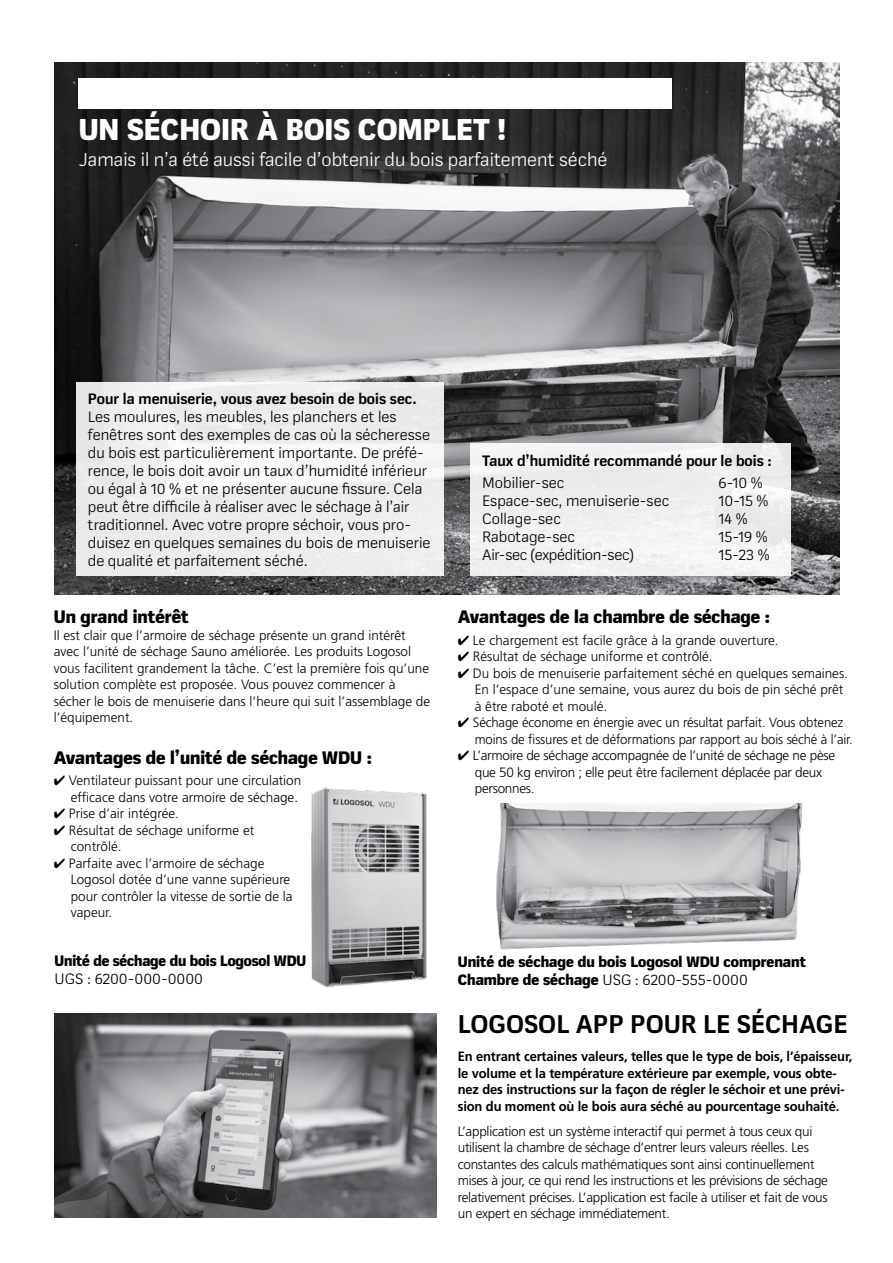
<style>
.page{position:relative;width:893px;height:1263px;background:#fff}
.page>*{position:absolute;margin:0;border:0;box-sizing:border-box;transform-origin:0 0}
.t1{font:900 30px "Mynor";color:#fff}
.t2{font:700 25.5px "Mynor";color:#000}
.t3{font:18.45px "Mynor";color:#fff}
.t4{font:900 18px "Mynor";color:#000}
.t5{font:15px/18px "Mynor";color:#000}
.t6{font:900 15px/18px "Mynor";color:#000}
.t7{font:700 15px "Mynor";color:#000}
.t8{font:300 13.5px/16.5px "Frutiger LT Std";color:#000}
.t9{font:300 13.5px/16.5px "Frutiger LT Std";letter-spacing:-.02em;color:#000}
.t10{font:700 13.5px/16.5px "Frutiger LT Std";letter-spacing:-.01em;color:#000;scale:.96 1}
.s1{font-weight:400}
</style>
<div class="page">
<img style="left:55px;top:63px;width:785px;height:531px">
<div style="left:79px;top:78px;width:593px;height:30px;background:#fff"></div>
<div style="left:76px;top:383px;width:367px;height:193px;background:linear-gradient(to right,#ededed,#f0f0f0)"></div>
<img style="left:311px;top:787px;width:116px;height:201px">
<img style="left:496px;top:803px;width:307px;height:147px">
<img style="left:55px;top:1014px;width:381px;height:204px">
<div style="left:470px;top:444px;width:321px;height:132px;background:#f0f0f0"></div>
<h1 class="t1" style="left:79px;top:109px;width:429px">UN SÉCHOIR À BOIS COMPLET !</h1>
<h3 class="t3" style="left:79px;top:148px;width:530px">Jamais il n’a été aussi facile d’obtenir du bois parfaitement séché</h3>
<p class="t7" style="left:88px;top:389px;width:330px">Pour la menuiserie, vous avez besoin de bois sec.</p>
<p class="t5" style="left:88px;top:407px;width:344px">Les moulures, les meubles, les planchers et les fenêtres sont des exemples de cas où la sécheresse du bois est particulièrement importante. De préfé&shy;rence, le bois doit avoir un taux d’humidité inférieur ou égal à 10 % et ne présenter aucune fissure. Cela peut être difficile à réaliser avec le séchage à l’air traditionnel. Avec votre propre séchoir, vous pro&shy;duisez en quelques semaines du bois de menuiserie de qualité et parfaitement séché.</p>
<h3 class="t4" style="left:54px;top:605px;width:137px">Un grand intérêt</h3>
<p class="t8" style="left:54px;top:627px;width:378px">Il est clair que l’armoire de séchage présente un grand intérêt avec l’unité de séchage Sauno améliorée. Les produits Logosol vous facilitent grandement la tâche. C’est la première fois qu’une solution complète est proposée. Vous pouvez commencer à sécher le bois de menuiserie dans l’heure qui suit l’assemblage de l’équipement.</p>
<h3 class="t4" style="left:54px;top:745px;width:320px">Avantages de l’unité de séchage WDU :</h3>
<p class="t8" style="left:54px;top:772px;width:249px;text-align:right">✔ Ventilateur puissant pour une circulation efficace dans votre armoire de séchage.</p>
<p class="t8" style="left:54px;top:805px;width:127px">✔ Prise d’air intégrée.</p>
<p class="t8" style="left:71px;top:822px;width:185px;text-indent:-17px">✔ Résultat de séchage uniforme et contrôlé.</p>
<p class="t8" style="left:71px;top:855px;width:223px;text-indent:-17px">✔ Parfaite avec l’armoire de séchage<br>Logosol dotée d’une vanne supérieure pour contrôler la vitesse de sortie de la vapeur.</p>
<p class="t6" style="left:55px;top:951px;width:253px">Unité de séchage du bois Logosol WDU</p>
<p class="t5" style="left:55px;top:969px;width:150px">UGS : 6200-000-0000</p>
<p class="t7" style="left:482px;top:451px;width:291px">Taux d’humidité recommandé pour le bois :</p>
<p class="t5" style="left:482px;top:474px;width:189px">Mobilier-sec<br>Espace-sec, menuiserie-sec<br>Collage-sec<br>Rabotage-sec<br>Air-sec (expédition-sec)</p>
<p class="t5" style="left:719px;top:473px;width:53px">6-10 %<br>10-15 %<br>14 %<br>15-19 %<br>15-23 %</p>
<h3 class="t4" style="left:458px;top:605px;width:314px">Avantages de la chambre de séchage :</h3>
<p class="t8" style="left:458px;top:632px;width:322px">✔ Le chargement est facile grâce à la grande ouverture.</p>
<p class="t8" style="left:458px;top:648px;width:256px">✔ Résultat de séchage uniforme et contrôlé.</p>
<p class="t8" style="left:475px;top:665px;width:375px;text-indent:-17px">✔ Du bois de menuiserie parfaitement séché en quelques semaines.<br>En l’espace d’une semaine, vous aurez du bois de pin séché prêt à être raboté et moulé.</p>
<p class="t8" style="left:475px;top:714px;width:380px;text-indent:-17px">✔ Séchage économe en énergie avec un résultat parfait. Vous obtenez moins de fissures et de déformations par rapport au bois séché à l’air.</p>
<p class="t9" style="left:475px;top:747px;width:362px;text-indent:-17px">✔ L’armoire de séchage accompagnée de l’unité de séchage ne pèse que 50 kg environ ; elle peut être facilement déplacée par deux personnes.</p>
<p class="t6" style="left:458px;top:952px;width:350px">Unité de séchage du bois Logosol WDU comprenant<br>Chambre de séchage <span class="s1">USG : 6200-555-0000</span></p>
<h2 class="t2" style="left:458px;top:1008px;width:391px">LOGOSOL APP POUR LE SÉCHAGE</h2>
<p class="t10" style="left:458px;top:1048px;width:413px">En entrant certaines valeurs, telles que le type de bois, l’épaisseur, le volume et la température extérieure par exemple, vous obte&shy;nez des instructions sur la façon de régler le séchoir et une prévi&shy;sion du moment où le bois aura séché au pourcentage souhaité.</p>
<p class="t9" style="left:458px;top:1123px;width:372px">L’application est un système interactif qui permet à tous ceux qui utilisent la chambre de séchage d’entrer leurs valeurs réelles. Les constantes des calculs mathématiques sont ainsi continuellement mises à jour, ce qui rend les instructions et les prévisions de séchage relativement précises. L’application est facile à utiliser et fait de vous un expert en séchage immédiatement.</p>
</div>
